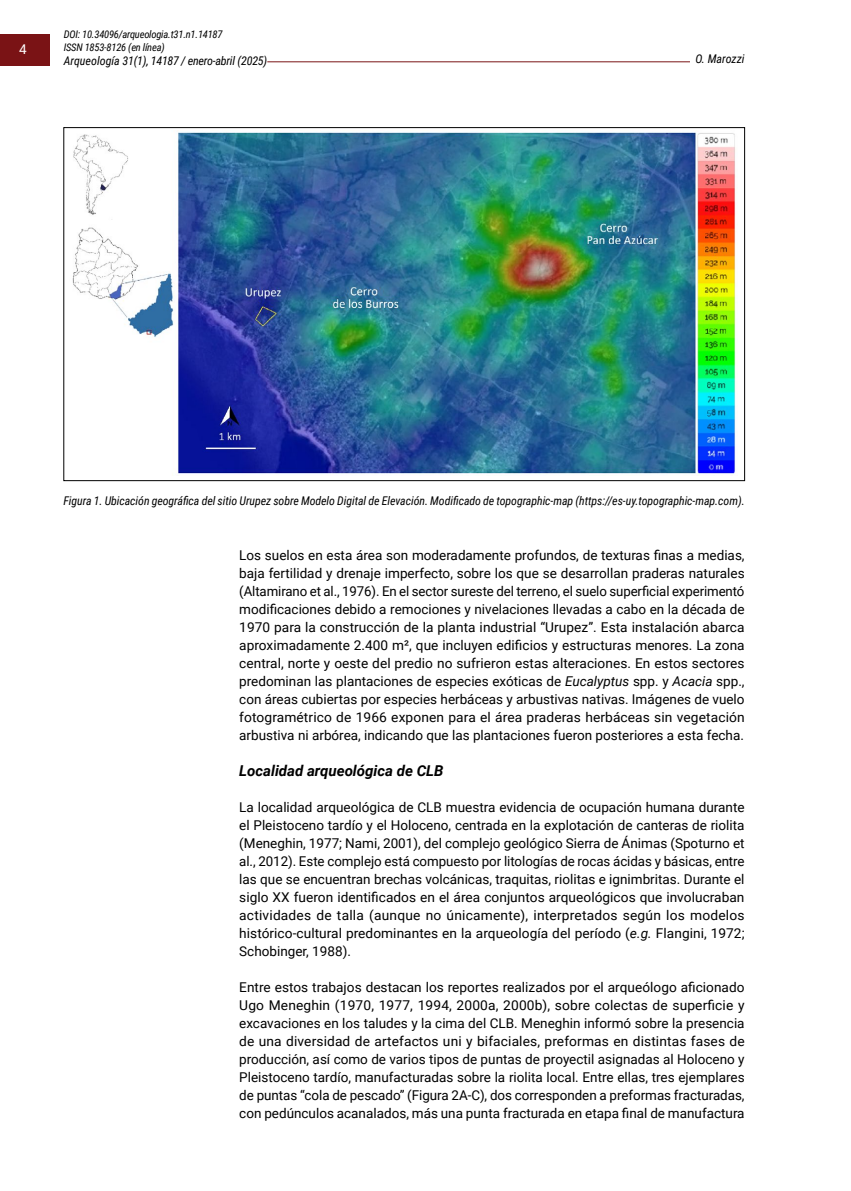
<style>
.page{position:relative;width:851px;height:1191px;background:#fff}
.page>*{position:absolute;margin:0;border:0;box-sizing:border-box;transform-origin:0 0}
.t1{font:italic 700 15px "Roboto";color:#000}
.t2{font:13.5px/18px "Roboto";color:#000;text-align:justify}
.t3{font:13.5px "Roboto";color:#fff}
.t4{font:italic 12px "Roboto Condensed";letter-spacing:-.005em;color:#000}
.t5{font:italic 10.5px/12.6px "Roboto Condensed";letter-spacing:-.02em;color:#000}
.s1{font-style:italic}
</style>
<div class="page">
<hr style="left:204px;top:61px;width:529px;height:1px;background:#7a1315">
<div style="left:64px;top:55px;width:203px;height:15px;background:#fff"></div>
<div style="left:0;top:35px;width:50px;height:31px;background:#7a1315"></div>
<div style="left:690px;top:52px;width:54px;height:15px;background:#fff"></div>
<img style="left:72px;top:131px;width:664px;height:345px">
<p class="t3" style="left:19px;top:39px;width:9px">4</p>
<p class="t5" style="left:64px;top:28px;width:160px">DOI: 10.34096/arqueologia.t31.n1.14187<br>ISSN 1853-8126 (en línea)</p>
<p class="t4" style="left:64px;top:52px;width:205px">Arqueología 31(1), 14187 / enero-abril (2025)</p>
<p class="t4" style="left:695px;top:50px;width:51px">O. Marozzi</p>
<p class="t4" style="left:63px;top:492px;width:682px">Figura 1. Ubicación geográfica del sitio Urupez sobre Modelo Digital de Elevación. Modificado de topographic-map (https://es-uy.topographic-map.com).</p>
<p class="t2" style="left:239px;top:545px;width:507px">Los suelos en esta área son moderadamente profundos, de texturas finas a medias, baja fertilidad y drenaje imperfecto, sobre los que se desarrollan praderas naturales (Altamirano et al., 1976). En el sector sureste del terreno, el suelo superficial experimentó modificaciones debido a remociones y nivelaciones llevadas a cabo en la década de 1970 para la construcción de la planta industrial “Urupez”. Esta instalación abarca aproximadamente 2.400 m², que incluyen edificios y estructuras menores. La zona central, norte y oeste del predio no sufrieron estas alteraciones. En estos sectores predominan las plantaciones de especies exóticas de <span class="s1">Eucalyptus</span> spp. y <span class="s1">Acacia</span> spp., con áreas cubiertas por especies herbáceas y arbustivas nativas. Imágenes de vuelo fotogramétrico de 1966 exponen para el área praderas herbáceas sin vegetación arbustiva ni arbórea, indicando que las plantaciones fueron posteriores a esta fecha.</p>
<p class="t1" style="left:239px;top:760px;width:206px">Localidad arqueológica de CLB</p>
<p class="t2" style="left:239px;top:797px;width:507px">La localidad arqueológica de CLB muestra evidencia de ocupación humana durante el Pleistoceno tardío y el Holoceno, centrada en la explotación de canteras de riolita (Meneghin, 1977; Nami, 2001), del complejo geológico Sierra de Ánimas (Spoturno et al., 2012). Este complejo está compuesto por litologías de rocas ácidas y básicas, entre las que se encuentran brechas volcánicas, traquitas, riolitas e ignimbritas. Durante el siglo XX fueron identificados en el área conjuntos arqueológicos que involucraban actividades de talla (aunque no únicamente), interpretados según los modelos histórico-cultural predominantes en la arqueología del período (<span class="s1">e.g.</span> Flangini, 1972; Schobinger, 1988).</p>
<p class="t2" style="left:239px;top:977px;width:507px">Entre estos trabajos destacan los reportes realizados por el arqueólogo aficionado Ugo Meneghin (1970, 1977, 1994, 2000a, 2000b), sobre colectas de superficie y excavaciones en los taludes y la cima del CLB. Meneghin informó sobre la presencia de una diversidad de artefactos uni y bifaciales, preformas en distintas fases de producción, así como de varios tipos de puntas de proyectil asignadas al Holoceno y Pleistoceno tardío, manufacturadas sobre la riolita local. Entre ellas, tres ejemplares de puntas “cola de pescado” (Figura 2A-C), dos corresponden a preformas fracturadas, con pedúnculos acanalados, más una punta fracturada en etapa final de manufactura</p>
</div>
